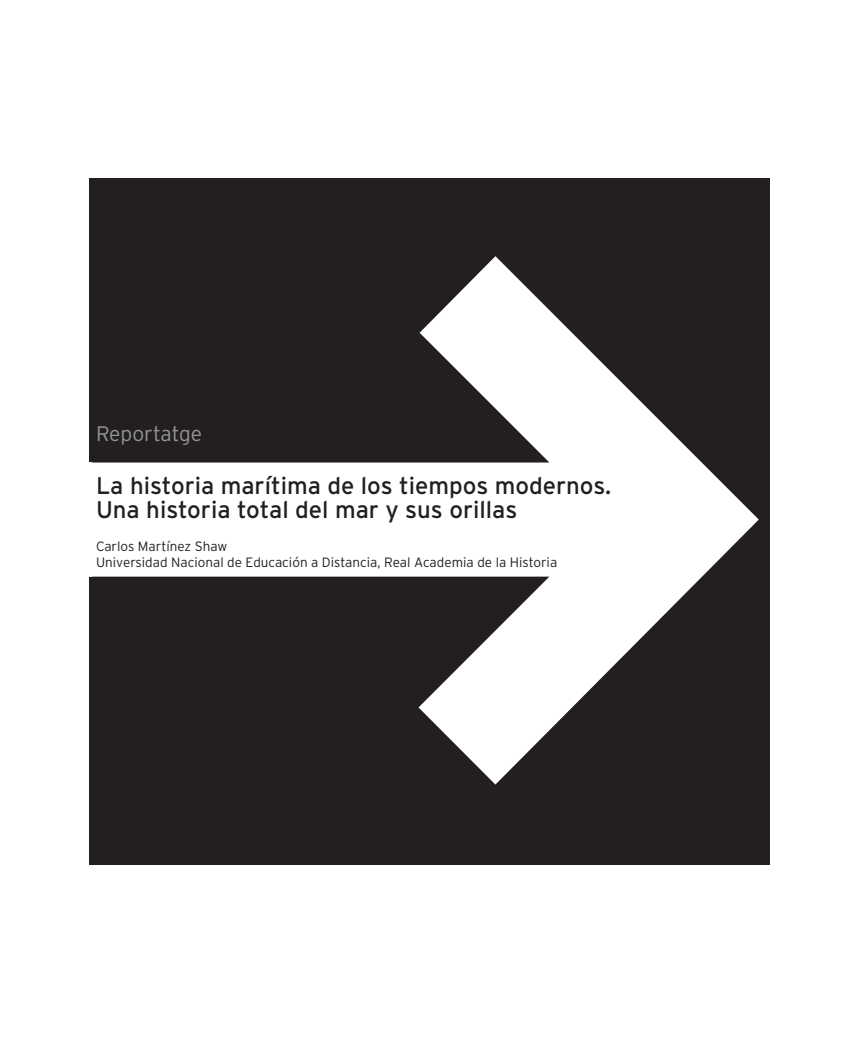
<style>
.page{position:relative;width:860px;height:1063px;background:#fff}
.page>*{position:absolute;margin:0;border:0;box-sizing:border-box;transform-origin:0 0}
.t1{font:24px/24px "Interstate";color:#231f20}
.t2{font:300 21px "Interstate";color:#939598}
.t3{font:300 13.5px/16.5px "Interstate";color:#231f20}
</style>
<div class="page">
<div style="left:90px;top:179px;width:680px;height:686px;background:#231f20"></div>
<svg style="left:90px;top:256px;width:668px;height:528px"></svg>
<div style="left:84px;top:462px;width:8px;height:114px;background:#fff"></div>
<h2 class="t2" style="left:96px;top:422px;width:108px">Reportatge</h2>
<h1 class="t1" style="left:96px;top:473px;width:516px">La historia marítima de los tiempos modernos.<br>Una historia total del mar y sus orillas</h1>
<p class="t3" style="left:96px;top:537px;width:463px">Carlos Martínez Shaw<br>Universidad Nacional de Educación a Distancia, Real Academia de la Historia</p>
</div>
